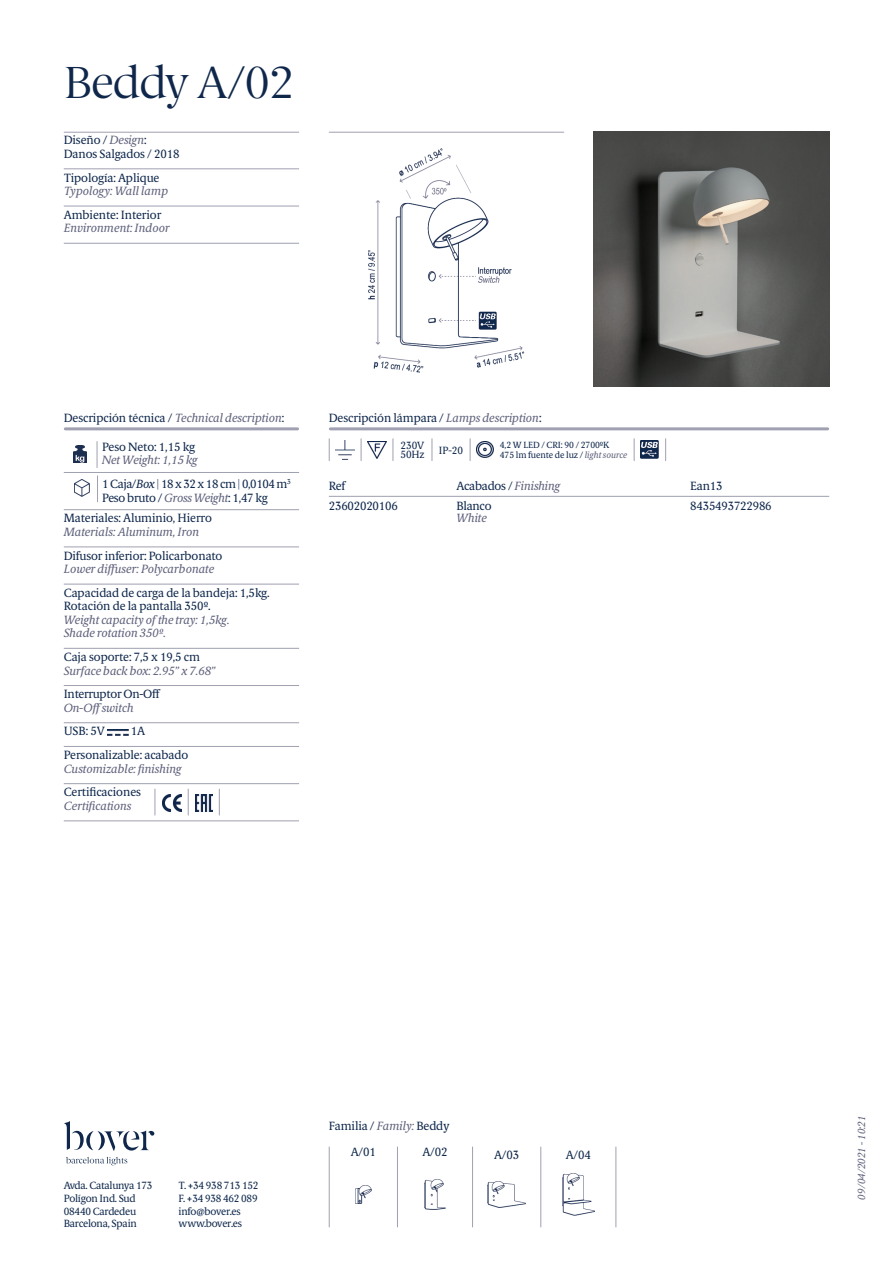
<style>
.page{position:relative;width:893px;height:1263px;background:#fff}
.page>*{position:absolute;margin:0;border:0;box-sizing:border-box;transform-origin:0 0}
.t1{font:45px "Berlingske Serif";letter-spacing:-.025em;color:#0e274b}
.t2{font:12px/13.5px "Berlingske Serif Tx";letter-spacing:-.01em;color:#0e274b}
.t3{font:italic 12px/13.5px "Berlingske Serif Tx";letter-spacing:-.01em;color:#5f627c}
.t4{font:12px/23.7px "Berlingske Serif Tx";letter-spacing:-.035em;color:#0e274b}
.t5{font:10.5px/12.8px "Berlingske Serif Tx";letter-spacing:-.025em;color:#0e274b}
.t6{font:italic 10.5px "Berlingske Serif Tx";letter-spacing:-.01em;color:#5f627c}
.t7{font:9px/10.8px "Berlingske Serif Tx";letter-spacing:-.01em;color:#0e274b}
.s1{font-style:italic;color:#5f627c}
.s2{font-style:italic}
</style>
<div class="page">
<hr style="left:64px;top:168px;width:235px;height:1px;background:#9fa0b1">
<hr style="left:64px;top:206px;width:235px;height:1px;background:#9fa0b1">
<hr style="left:64px;top:243px;width:235px;height:1px;background:#9fa0b1">
<hr style="left:64px;top:132px;width:235px;height:1px;background:#9fa0b1">
<hr style="left:329px;top:132px;width:235px;height:1px;background:#9fa0b1">
<hr style="left:64px;top:472px;width:235px;height:1px;background:#9fa0b1">
<hr style="left:64px;top:509px;width:235px;height:1px;background:#9fa0b1">
<hr style="left:64px;top:546px;width:235px;height:1px;background:#9fa0b1">
<hr style="left:64px;top:584px;width:235px;height:1px;background:#9fa0b1">
<hr style="left:64px;top:648px;width:235px;height:1px;background:#9fa0b1">
<hr style="left:64px;top:685px;width:235px;height:1px;background:#9fa0b1">
<hr style="left:64px;top:722px;width:235px;height:1px;background:#9fa0b1">
<hr style="left:64px;top:746px;width:235px;height:1px;background:#9fa0b1">
<hr style="left:64px;top:783px;width:235px;height:1px;background:#9fa0b1">
<hr style="left:64px;top:820px;width:235px;height:1px;background:#9fa0b1">
<img style="left:74px;top:446px;width:13px;height:17px">
<svg style="left:97px;top:442px;width:1px;height:26px"></svg>
<img style="left:74px;top:480px;width:15px;height:17px">
<svg style="left:97px;top:476px;width:1px;height:26px"></svg>
<img style="left:107px;top:730px;width:22px;height:5px">
<svg style="left:155px;top:789px;width:1px;height:26px"></svg>
<img style="left:162px;top:794px;width:19px;height:17px">
<svg style="left:188px;top:789px;width:1px;height:26px"></svg>
<img style="left:195px;top:794px;width:17px;height:17px">
<svg style="left:219px;top:789px;width:1px;height:26px"></svg>
<hr style="left:65px;top:427px;width:233px;height:3px;background:#9fa0b1">
<hr style="left:330px;top:427px;width:498px;height:3px;background:#9fa0b1">
<svg style="left:470px;top:439px;width:1px;height:22px"></svg>
<svg style="left:432px;top:439px;width:1px;height:22px"></svg>
<svg style="left:393px;top:439px;width:1px;height:22px"></svg>
<svg style="left:329px;top:439px;width:1px;height:22px"></svg>
<svg style="left:361px;top:439px;width:1px;height:22px"></svg>
<img style="left:368px;top:441px;width:18px;height:17px">
<img style="left:336px;top:440px;width:18px;height:19px">
<svg style="left:634px;top:439px;width:1px;height:22px"></svg>
<img style="left:477px;top:441px;width:16px;height:17px">
<img style="left:368px;top:148px;width:157px;height:225px">
<img style="left:355px;top:1185px;width:16px;height:19px">
<img style="left:488px;top:1181px;width:38px;height:26px">
<hr style="left:329px;top:1147px;width:1px;height:80px;background:#9fa0b1">
<hr style="left:397px;top:1147px;width:1px;height:80px;background:#9fa0b1">
<hr style="left:540px;top:1147px;width:1px;height:80px;background:#9fa0b1">
<hr style="left:472px;top:1147px;width:1px;height:80px;background:#9fa0b1">
<hr style="left:615px;top:1147px;width:1px;height:80px;background:#9fa0b1">
<img style="left:425px;top:1179px;width:20px;height:30px">
<img style="left:562px;top:1173px;width:32px;height:42px">
<img style="left:641px;top:441px;width:18px;height:18px">
<svg style="left:665px;top:439px;width:1px;height:22px"></svg>
<img style="left:594px;top:132px;width:235px;height:255px">
<svg style="left:66px;top:1157px;width:61px;height:8px"></svg>
<svg style="left:64px;top:1121px;width:90px;height:29px"></svg>
<hr style="left:329px;top:496px;width:500px;height:1px;background:#9fa0b1">
<h1 class="t1" style="left:64px;top:53px;width:232px">Beddy A/02</h1>
<p class="t2" style="left:64px;top:133px;width:117px">Diseño / <span class="s1">Design</span>:<br>Danos Salgados / 2018</p>
<p class="t2" style="left:64px;top:171px;width:97px">Tipología: Aplique</p>
<p class="t3" style="left:64px;top:184px;width:106px">Typology: Wall lamp</p>
<p class="t2" style="left:64px;top:208px;width:99px">Ambiente: Interior</p>
<p class="t3" style="left:64px;top:221px;width:108px">Environment: Indoor</p>
<p class="t2" style="left:64px;top:411px;width:222px">Descripción técnica / <span class="s1">Technical description</span>:</p>
<p class="t2" style="left:329px;top:411px;width:214px">Descripción lámpara / <span class="s1">Lamps description</span>:</p>
<p class="t5" style="left:439px;top:444px;width:26px">IP-20</p>
<p class="t5" style="left:400px;top:441px;width:26px;line-height:9px">230V<br>50Hz</p>
<p class="t7" style="left:500px;top:439px;width:129px">4,2 W LED / CRI: 90 / 2700ºK<br>475 lm fuente de luz / <span class="s1">light source</span></p>
<p class="t2" style="left:102px;top:440px;width:94px">Peso Neto: 1,15 kg</p>
<p class="t4" style="left:102px;top:448px;width:190px"><span class="s1">Net Weight: 1,15 kg<br></span>1 Caja/<span class="s2">Box</span> | 18 x 32 x 18 cm | 0,0104 m<sup>3</sup></p>
<p class="t2" style="left:64px;top:487px;width:205px;line-height:20.7px;text-indent:38px">Peso bruto / <span class="s1">Gross Weight</span>: 1,47 kg<br>Materiales: Aluminio, Hierro</p>
<p class="t3" style="left:64px;top:525px;width:137px">Materials: Aluminum, Iron</p>
<p class="t2" style="left:64px;top:549px;width:160px">Difusor inferior: Policarbonato</p>
<p class="t3" style="left:64px;top:562px;width:152px">Lower diffuser: Polycarbonate</p>
<p class="t2" style="left:64px;top:586px;width:207px">Capacidad de carga de la bandeja: 1,5kg.<br>Rotación de la pantalla 350º.</p>
<p class="t3" style="left:64px;top:613px;width:167px">Weight capacity of the tray: 1,5kg.<br>Shade rotation 350º.</p>
<p class="t2" style="left:64px;top:650px;width:138px">Caja soporte: 7,5 x 19,5 cm</p>
<p class="t3" style="left:64px;top:664px;width:154px">Surface back box: 2.95” x 7.68”</p>
<p class="t2" style="left:64px;top:687px;width:98px">Interruptor On-Off</p>
<p class="t3" style="left:64px;top:701px;width:72px">On-Off switch</p>
<p class="t2" style="left:64px;top:724px;width:43px">USB: 5V</p>
<p class="t2" style="left:329px;top:479px;width:18px">Ref</p>
<p class="t2" style="left:456px;top:479px;width:105px">Acabados / <span class="s1">Finishing</span></p>
<p class="t2" style="left:690px;top:479px;width:34px">Ean13</p>
<p class="t2" style="left:329px;top:499px;width:71px">23602020106</p>
<p class="t2" style="left:456px;top:499px;width:37px">Blanco</p>
<p class="t2" style="left:690px;top:499px;width:83px">8435493722986</p>
<p class="t3" style="left:456px;top:511px;width:32px">White</p>
<p class="t2" style="left:64px;top:719px;width:126px;line-height:23.7px;text-indent:67px">1A<br>Personalizable: acabado</p>
<p class="t3" style="left:64px;top:762px;width:119px">Customizable: finishing</p>
<p class="t2" style="left:64px;top:785px;width:79px">Certificaciones</p>
<p class="t3" style="left:64px;top:799px;width:69px">Certifications</p>
<p class="t5" style="left:64px;top:1179px;width:90px">Avda. Catalunya 173<br>Polígon Ind. Sud<br>08440 Cardedeu<br>Barcelona, Spain</p>
<p class="t5" style="left:179px;top:1179px;width:81px">T. +34 938 713 152<br>F. +34 938 462 089 info@bover.es www.bover.es</p>
<p class="t2" style="left:329px;top:1119px;width:122px">Familia / <span class="s1">Family:</span> Beddy</p>
<p class="t2" style="left:351px;top:1145px;width:27px">A/01</p>
<p class="t2" style="left:422px;top:1145px;width:27px">A/02</p>
<p class="t2" style="left:494px;top:1147px;width:27px">A/03</p>
<p class="t2" style="left:566px;top:1147px;width:27px">A/04</p>
<p class="t6" style="left:854px;top:1199px;width:86px;rotate:-90deg">09/04/2021 - 10:21</p>
</div>
